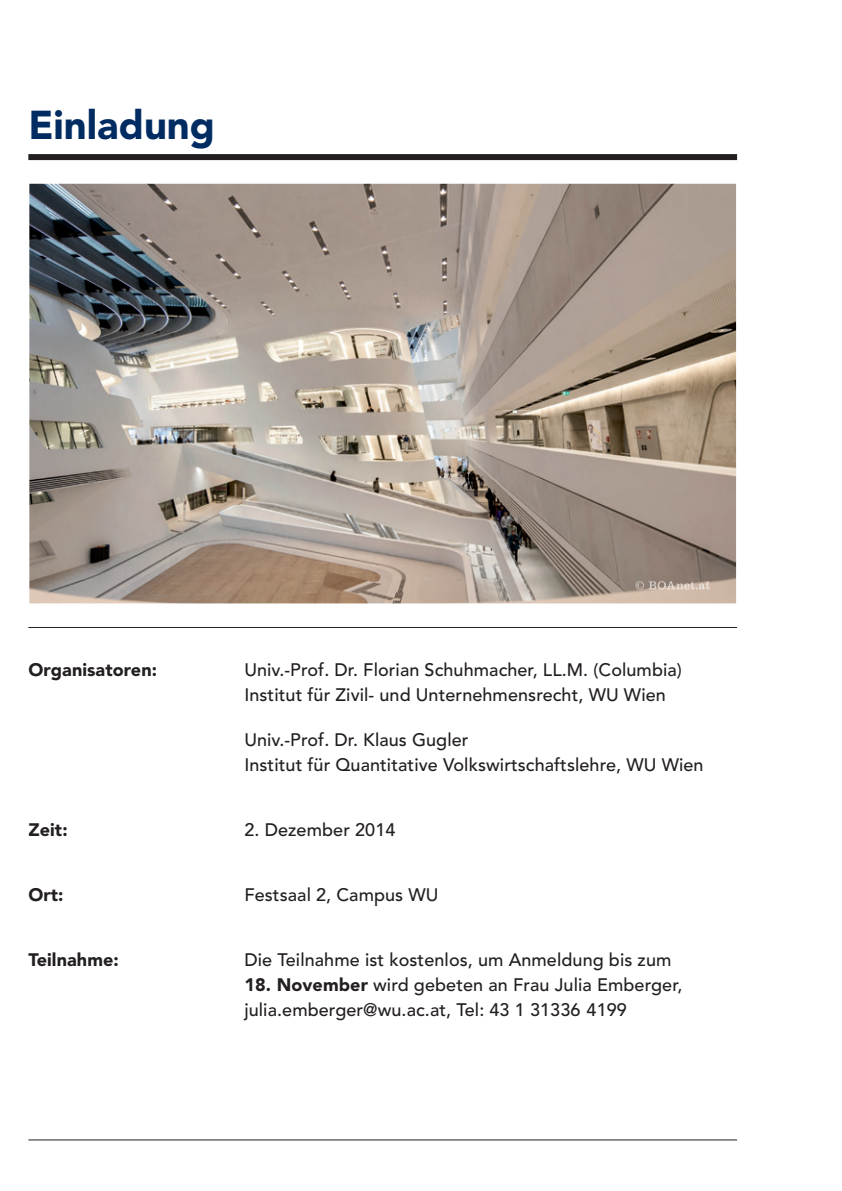
<style>
.page{position:relative;width:842px;height:1191px;background:#fff}
.page>*{position:absolute;margin:0;border:0;box-sizing:border-box;transform-origin:0 0}
.t1{font:900 40px "Avenir LT Std";color:#002c62}
.t2{font:500 18px/25px "Avenir LT Std";letter-spacing:.005em;color:#231f20}
.t3{font:900 18px "Avenir LT Std";letter-spacing:.005em;color:#231f20}
.s1{font-weight:900}
</style>
<div class="page">
<div style="left:28px;top:154px;width:709px;height:6px;background:#231f20"></div>
<hr style="left:28px;top:1139px;width:709px;height:1px;background:#231f20">
<hr style="left:28px;top:627px;width:709px;height:1px;background:#231f20">
<img style="left:29px;top:184px;width:707px;height:419px">
<img style="left:636px;top:581px;width:74px;height:8px">
<h1 class="t1" style="left:28px;top:100px;width:188px">Einladung</h1>
<p class="t3" style="left:28px;top:659px;width:130px">Organisatoren:</p>
<p class="t2" style="left:244px;top:658px;width:439px">Univ.-Prof. Dr. Florian Schuhmacher, LL.M. (Columbia)<br>Institut für Zivil- und Unternehmensrecht, WU Wien</p>
<p class="t2" style="left:244px;top:728px;width:461px">Univ.-Prof. Dr. Klaus Gugler<br>Institut für Quantitative Volkswirtschaftslehre, WU Wien</p>
<p class="t3" style="left:28px;top:819px;width:41px">Zeit:</p>
<p class="t2" style="left:244px;top:818px;width:153px">2. Dezember 2014</p>
<p class="t3" style="left:28px;top:884px;width:37px">Ort:</p>
<p class="t2" style="left:244px;top:883px;width:196px">Festsaal 2, Campus WU</p>
<p class="t3" style="left:28px;top:949px;width:92px">Teilnahme:</p>
<p class="t2" style="left:244px;top:948px;width:429px">Die Teilnahme ist kostenlos, um Anmeldung bis zum</p>
<p class="t2" style="left:244px;top:973px;width:440px"><span class="s1">18. November</span> wird gebeten an Frau Julia Emberger, julia.emberger@wu.ac.at, Tel: 43 1 31336 4199</p>
</div>
